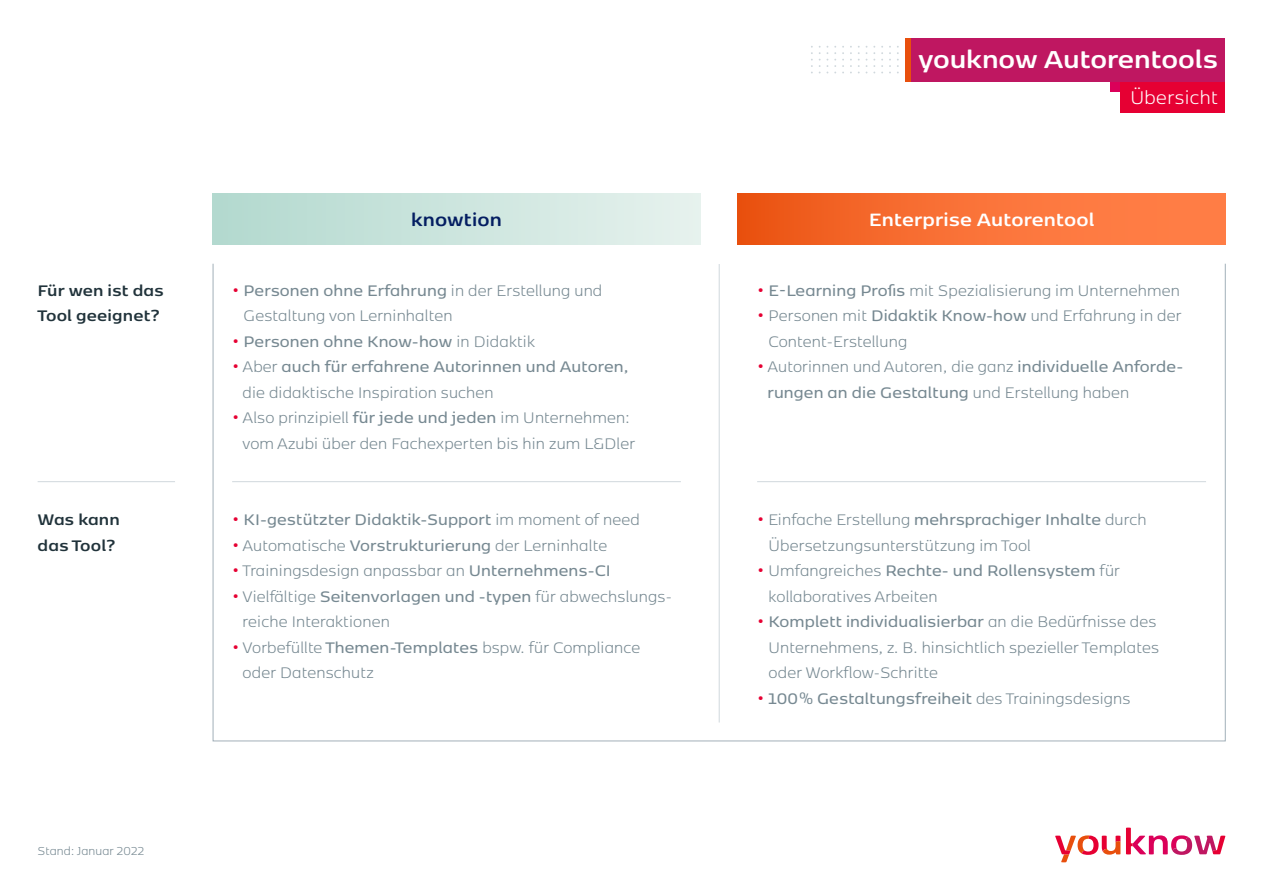
<style>
.page{position:relative;width:1263px;height:893px;background:#fff}
.page>*{position:absolute;margin:0;border:0;box-sizing:border-box;transform-origin:0 0}
.t1{font:700 28.8px "Kobenhavn Sans";letter-spacing:-.005em;color:#fff}
.t2{font:300 21.6px "Kobenhavn Sans";letter-spacing:.02em;color:#fff}
._04-Fließtext_Tabell{font:700 21px "Kobenhavn Sans";letter-spacing:.01em;color:#fff}
._04-Fließtext_Tabell-2{font:700 21px "Kobenhavn Sans";letter-spacing:.01em;color:#041e62}
._04-Fließtext_Tabell-3{font:300 18px/25.5px "Kobenhavn Sans";letter-spacing:.01em;color:#778992}
._04-Fließtext_Tabell-4{font:600 18px/25.5px "Kobenhavn Sans";letter-spacing:.01em;color:#778992}
._04-Fließtext_Tabell-5{font:700 18px/25.5px "Kobenhavn Sans";letter-spacing:.01em;color:#21333b}
.paragraph-light-36pt{font:300 13.5px "Kobenhavn Sans";letter-spacing:.01em;color:#778992}
.s1{font-weight:800;font-size:24px;color:#e60033}
.s2{font-weight:600}
.s3{font-weight:300}
</style>
<div class="page">
<hr style="left:232px;top:481px;width:449px;height:1px;background:#d0d8dd">
<hr style="left:38px;top:481px;width:137px;height:1px;background:#d0d8dd">
<hr style="left:757px;top:481px;width:449px;height:1px;background:#d0d8dd">
<hr style="left:719px;top:264px;width:1px;height:458px;background:#d0d8dd">
<div style="left:1110px;top:82px;width:11px;height:10px;background:#db0059"></div>
<div style="left:911px;top:38px;width:314px;height:44px;background:#bf1761"></div>
<div style="left:906px;top:38px;width:5px;height:44px;background:#e84f0d"></div>
<svg style="left:889px;top:46px;width:2px;height:27px"></svg>
<svg style="left:897px;top:46px;width:2px;height:27px"></svg>
<svg style="left:811px;top:46px;width:2px;height:27px"></svg>
<svg style="left:826px;top:46px;width:2px;height:27px"></svg>
<svg style="left:834px;top:46px;width:2px;height:27px"></svg>
<svg style="left:842px;top:46px;width:2px;height:27px"></svg>
<svg style="left:850px;top:46px;width:2px;height:27px"></svg>
<svg style="left:858px;top:46px;width:2px;height:27px"></svg>
<svg style="left:873px;top:46px;width:2px;height:27px"></svg>
<svg style="left:881px;top:46px;width:2px;height:27px"></svg>
<div style="left:1121px;top:82px;width:104px;height:31px;background:#e60033"></div>
<svg style="left:1055px;top:835px;width:65px;height:27px"></svg>
<svg style="left:1126px;top:828px;width:99px;height:27px"></svg>
<div style="left:213px;top:194px;width:487px;height:51px;background:linear-gradient(to right,#b2d9cf,#e7f2ee)"></div>
<div style="left:738px;top:194px;width:487px;height:51px;background:linear-gradient(to right,#ed5919,#ff864f)"></div>
<p class="_04-Fließtext_Tabell-5" style="left:38px;top:276px;width:128px">Für wen ist das<br>Tool geeignet?</p>
<p class="_04-Fließtext_Tabell-5" style="left:38px;top:505px;width:84px">Was kann das Tool?</p>
<p class="paragraph-light-36pt" style="left:38px;top:842px;width:108px">Stand: Januar 2022</p>
<p class="t1" style="left:918px;top:38px;width:301px">youknow Autorentools</p>
<p class="t2" style="left:1130px;top:83px;width:89px">Übersicht</p>
<p class="_04-Fließtext_Tabell-2" style="left:411px;top:204px;width:92px">knowtion</p>
<p class="_04-Fließtext_Tabell" style="left:869px;top:204px;width:227px">Enterprise Autorentool</p>
<p class="_04-Fließtext_Tabell-3" style="left:244px;top:276px;width:360px;text-indent:-11px"><span class="s1">·</span> <span class="s2">Personen ohne Erfahrung</span> in der Erstellung und<br>Gestaltung von Lerninhalten</p>
<p class="_04-Fließtext_Tabell-4" style="left:232px;top:327px;width:304px"><span class="s1">·</span> Personen ohne Know-how <span class="s3">in Didaktik</span></p>
<p class="_04-Fließtext_Tabell-4" style="left:242px;top:353px;width:388px;text-indent:-10px"><span class="s1">·</span> <span class="s3">Aber</span> auch für erfahrene Autorinnen und Autoren, <span class="s3">die didaktische Inspiration suchen</span></p>
<p class="_04-Fließtext_Tabell-3" style="left:232px;top:404px;width:404px;text-align:center"><span class="s1">·</span> Also prinzipiell <span class="s2">für jede und jeden</span> im Unternehmen: vom Azubi über den Fachexperten bis hin zum L&amp;Dler</p>
<p class="_04-Fließtext_Tabell-4" style="left:232px;top:506px;width:409px"><span class="s1">·</span> KI-gestützter Didaktik-Support <span class="s3">im moment of need</span></p>
<p class="_04-Fließtext_Tabell-3" style="left:232px;top:531px;width:377px"><span class="s1">·</span> Automatische <span class="s2">Vorstrukturierung</span> der Lerninhalte</p>
<p class="_04-Fließtext_Tabell-3" style="left:232px;top:557px;width:380px"><span class="s1">·</span> Trainingsdesign anpassbar an <span class="s2">Unternehmens-CI</span></p>
<p class="_04-Fließtext_Tabell-3" style="left:243px;top:582px;width:431px;text-indent:-10px"><span class="s1">·</span> Vielfältige <span class="s2">Seitenvorlagen und -typen</span> für abwechslungs&shy;reiche Interaktionen</p>
<p class="_04-Fließtext_Tabell-3" style="left:243px;top:633px;width:399px;text-indent:-10px"><span class="s1">·</span> Vorbefüllte <span class="s2">Themen-Templates</span> bspw. für Compliance oder Datenschutz</p>
<p class="_04-Fließtext_Tabell-3" style="left:757px;top:276px;width:424px"><span class="s1">·</span> <span class="s2">E-Learning Profis</span> mit Spezialisierung im Unternehmen</p>
<p class="_04-Fließtext_Tabell-3" style="left:768px;top:302px;width:414px;text-indent:-11px"><span class="s1">·</span> Personen mit <span class="s2">Didaktik Know-how</span> und Erfahrung in der<br>Content-Erstellung</p>
<p class="_04-Fließtext_Tabell-3" style="left:767px;top:353px;width:417px;text-indent:-10px"><span class="s1">·</span> Autorinnen und Autoren, die ganz <span class="s2">individuelle Anforde&shy;rungen an die Gestaltung</span> und Erstellung haben</p>
<p class="_04-Fließtext_Tabell-3" style="left:768px;top:506px;width:380px;text-indent:-11px"><span class="s1">·</span> Einfache Erstellung <span class="s2">mehrsprachiger Inhalte</span> durch<br>Übersetzungsunterstützung im Tool</p>
<p class="_04-Fließtext_Tabell-3" style="left:768px;top:557px;width:353px;text-indent:-11px"><span class="s1">·</span> Umfangreiches <span class="s2">Rechte- und Rollensystem</span> für kollaboratives Arbeiten</p>
<p class="_04-Fließtext_Tabell-3" style="left:768px;top:608px;width:392px;text-indent:-11px"><span class="s1">·</span> <span class="s2">Komplett individualisierbar</span> an die Bedürfnisse des<br>Unternehmens, z. B. hinsichtlich spezieller Templates oder Workflow-Schritte</p>
<p class="_04-Fließtext_Tabell-4" style="left:757px;top:684px;width:375px"><span class="s1">·</span> 100 % Gestaltungsfreiheit <span class="s3">des Trainingsdesigns</span></p>
</div>
